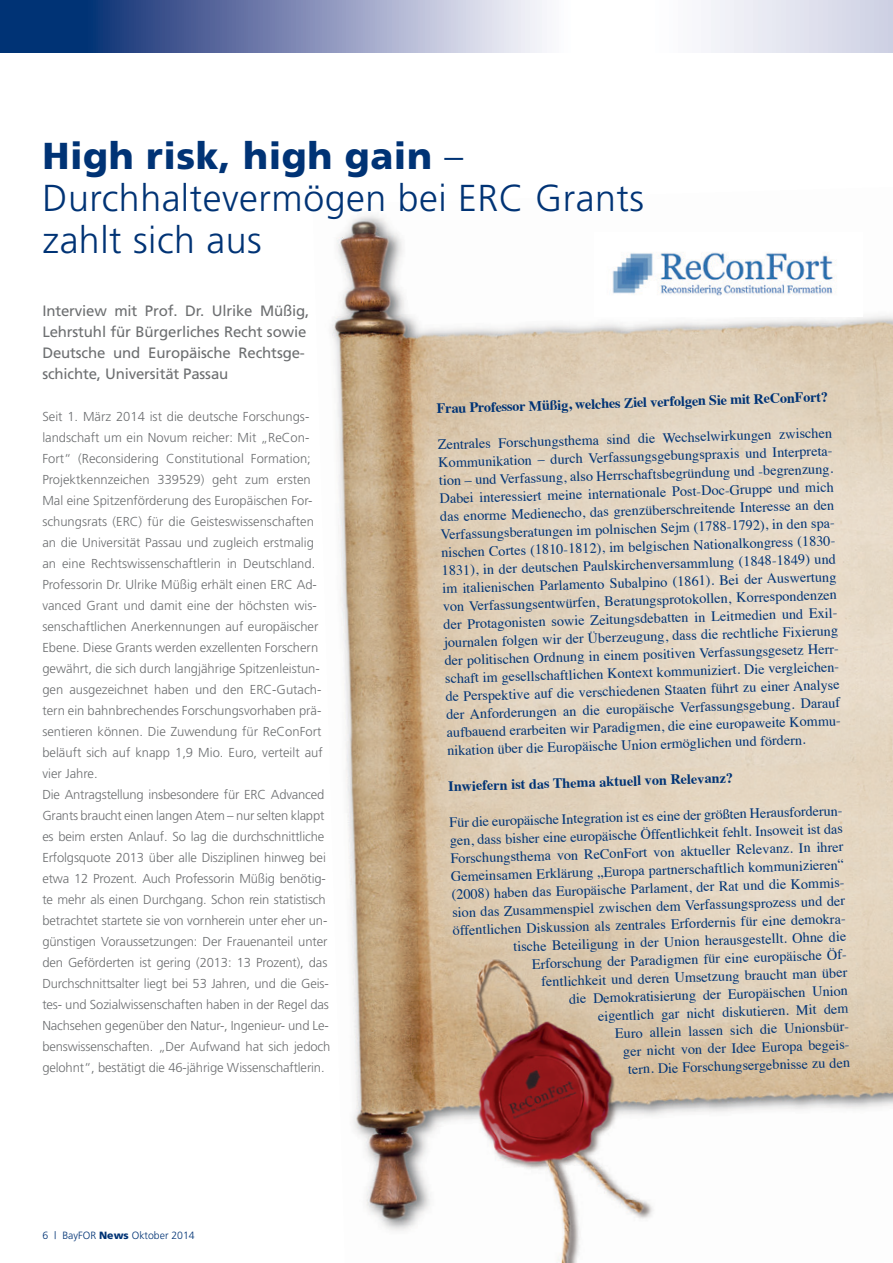
<style>
.page{position:relative;width:893px;height:1263px;background:#fff}
.page>*{position:absolute;margin:0;border:0;box-sizing:border-box;transform-origin:0 0}
.t1{font:300 37.5px/42px "Frutiger";letter-spacing:.015em;color:#003375}
.t2{font:15px/21px "Frutiger";letter-spacing:-.01em;color:#6d6f71}
.t3{font:14.25px/18px "Times";color:#003375}
.t4{font:700 14.25px "Times";color:#003375}
.t5{font:300 13.05px/21px "Frutiger";color:#6d6f71}
.t6{font:300 10.5px "Frutiger";color:#003375}
.s1{font-weight:900}
</style>
<div class="page">
<img style="left:331px;top:215px;width:562px;height:1048px">
<svg style="left:0;top:0;width:542px;height:53px"></svg>
<div style="left:608px;top:0;width:285px;height:53px;background:linear-gradient(to right,#fff,#cfd2e4)"></div>
<img style="left:594px;top:232px;width:269px;height:84px">
<h1 class="t1" style="left:43px;top:135px;width:603px"><span class="s1">High risk, high gain</span> –<br>Durchhaltevermögen bei ERC Grants zahlt sich aus</h1>
<p class="t2" style="left:42px;top:300px;width:268px">Interview mit Prof. Dr. Ulrike Müßig, Lehrstuhl für Bürgerliches Recht sowie Deutsche und Europäische Rechtsge&shy;schichte, Universität Passau</p>
<p class="t5" style="left:42px;top:406px;width:290px">Seit 1. März 2014 ist die deutsche Forschungs&shy;landschaft um ein Novum reicher: Mit „ReCon-Fort“ (Reconsidering Constitutional Formation; Projektkennzeichen 339529) geht zum ersten Mal eine Spitzenförderung des Europäischen For&shy;schungsrats (ERC) für die Geisteswissenschaften an die Universität Passau und zugleich erstmalig an eine Rechtswissenschaftlerin in Deutschland.<br>Professorin Dr. Ulrike Müßig erhält einen ERC Ad&shy;vanced Grant und damit eine der höchsten wis&shy;senschaftlichen Anerkennungen auf europäischer Ebene. Diese Grants werden exzellenten Forschern gewährt, die sich durch langjährige Spitzenleistun&shy;gen ausgezeichnet haben und den ERC-Gutach&shy;tern ein bahnbrechendes Forschungsvorhaben prä&shy;sentieren können. Die Zuwendung für ReConFort beläuft sich auf knapp 1,9 Mio. Euro, verteilt auf vier Jahre.<br>Die Antragstellung insbesondere für ERC Advanced Grants braucht einen langen Atem – nur selten klappt es beim ersten Anlauf. So lag die durchschnittliche Erfolgsquote 2013 über alle Disziplinen hinweg bei etwa 12 Prozent. Auch Professorin Müßig benötig&shy;te mehr als einen Durchgang. Schon rein statistisch betrachtet startete sie von vornherein unter eher un&shy;günstigen Voraussetzungen: Der Frauenanteil unter den Geförderten ist gering (2013: 13 Prozent), das Durchschnittsalter liegt bei 53 Jahren, und die Geis&shy;tes- und Sozialwissenschaften haben in der Regel das Nachsehen gegenüber den Natur-, Ingenieur- und Le&shy;benswissenschaften. „Der Aufwand hat sich jedoch gelohnt“, bestätigt die 46-jährige Wissenschaftlerin.</p>
<p class="t6" style="left:43px;top:1230px;width:154px">6 | BayFOR <span class="s1">News</span> Oktober 2014</p>
<p class="t4" style="left:436px;top:396px;width:393px;rotate:-2deg">Frau Professor Müßig, welches Ziel verfolgen Sie mit ReConFort?</p>
<p class="t3" style="left:436px;top:435px;width:399px;rotate:-2deg">Zentrales Forschungsthema sind die Wechselwirkungen zwischen Kommunikation – durch Verfassungsgebungspraxis und Interpreta&shy;tion – und Verfassung, also Herrschaftsbegründung und -begrenzung.<br>Dabei interessiert meine internationale Post-Doc-Gruppe und mich das enorme Medienecho, das grenzüberschreitende Interesse an den Verfassungsberatungen im polnischen Sejm (1788-1792), in den spa&shy;nischen Cortes (1810-1812), im belgischen Nationalkongress (1830- 1831), in der deutschen Paulskirchenversammlung (1848-1849) und im italienischen Parlamento Subalpino (1861). Bei der Auswertung von Verfassungsentwürfen, Beratungsprotokollen, Korrespondenzen der Protagonisten sowie Zeitungsdebatten in Leitmedien und Exil&shy;journalen folgen wir der Überzeugung, dass die rechtliche Fixierung der politischen Ordnung in einem positiven Verfassungsgesetz Herr&shy;schaft im gesellschaftlichen Kontext kommuniziert. Die vergleichen&shy;de Perspektive auf die verschiedenen Staaten führt zu einer Analyse der Anforderungen an die europäische Verfassungsgebung. Darauf aufbauend erarbeiten wir Paradigmen, die eine europaweite Kommu&shy;nikation über die Europäische Union ermöglichen und fördern.</p>
<p class="t4" style="left:448px;top:773px;width:286px;rotate:-2deg">Inwiefern ist das Thema aktuell von Relevanz?</p>
<p class="t3" style="left:449px;top:813px;width:397px;text-align:right;rotate:-2deg">Für die europäische Integration ist es eine der größten Herausforderun&shy;gen, dass bisher eine europäische Öffentlichkeit fehlt. Insoweit ist das Forschungsthema von ReConFort von aktueller Relevanz. In ihrer Gemeinsamen Erklärung „Europa partnerschaftlich kommunizieren“ (2008) haben das Europäische Parlament, der Rat und die Kommis&shy;sion das Zusammenspiel zwischen dem Verfassungsprozess und der öffentlichen Diskussion als zentrales Erfordernis für eine demokra&shy;tische Beteiligung in der Union herausgestellt. Ohne die Erforschung der Paradigmen für eine europäische Öf-<br>fentlichkeit und deren Umsetzung braucht man über<br>die Demokratisierung der Europäischen Union<br>eigentlich gar nicht diskutieren. Mit dem<br>Euro allein lassen sich die Unionsbür-<br>ger nicht von der Idee Europa begeis-<br>tern. Die Forschungsergebnisse zu den</p>
</div>
